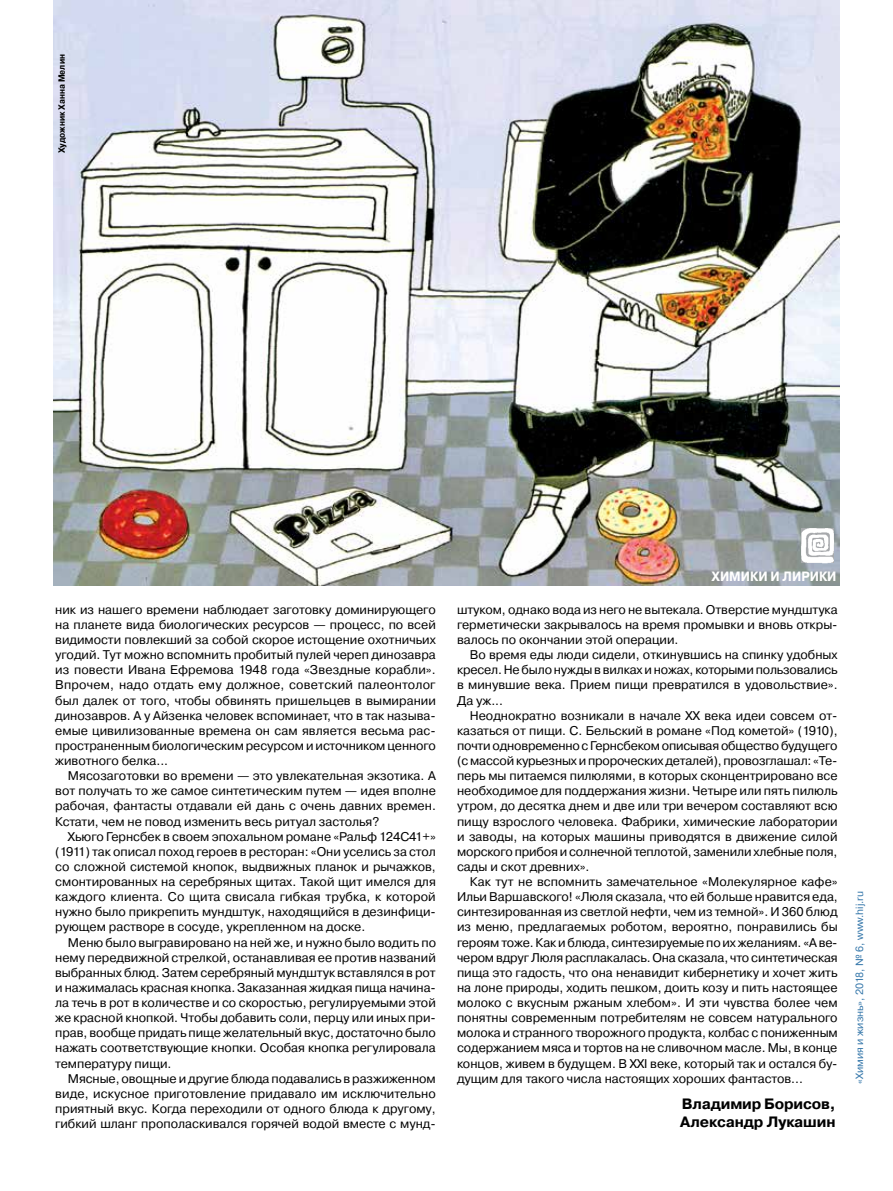
<style>
.page{position:relative;width:893px;height:1191px;background:#fff}
.page>*{position:absolute;margin:0;border:0;box-sizing:border-box;transform-origin:0 0}
.t1{font:700 15px/18px "Pragmatica C";letter-spacing:-.01em;color:#000}
.t2{font:700 13.5px "Pragmatica C";letter-spacing:.145em;color:#fff;scale:.9 1}
.t3{font:12.6px/15.1px "Pragmatica C";color:#000;text-align:justify}
.t4{font:10.5px "Pragmatica C";color:#3577aa}
.t5{font:700 9px "Pragmatica C";color:#000;scale:.9 1}
</style>
<div class="page">
<img style="left:54px;top:0;width:785px;height:585px">
<img style="left:801px;top:528px;width:33px;height:35px">
<p class="t5" style="left:57px;top:153px;width:112px;rotate:-90deg">Художник Ханна Мелин</p>
<p class="t3" style="left:55px;top:602px;width:382px">ник из нашего времени наблюдает заготовку доминирующего на планете вида биологических ресурсов — процесс, по всей видимости повлекший за собой скорое истощение охотничьих угодий. Тут можно вспомнить пробитый пулей череп динозавра из повести И вана Ефремова 1948 года «Звездные корабли».<br>Впрочем, надо отдать ему должное, советский палеонтолог был далек от того, чтобы обвинять пришельцев в вымирании динозавров. А у Айзенка человек вспоминает, что в так называ&shy;емые цивилизованные времена он сам является весьма рас&shy;пространенным биологическим ресурсом и источником ценного животного белка...</p>
<p class="t3" style="left:55px;top:768px;width:382px;text-indent:13px">Мясозаготовки во времени — это увлекательная экзотика. А вот получать то же самое синтетическим путем — идея вполне рабочая, фантасты отдавали ей дань с очень давних времен.<br>Кстати, чем не повод изменить весь ритуал застолья?</p>
<p class="t3" style="left:55px;top:829px;width:382px;text-indent:13px">Хьюго Гернсбек в своем эпохальном романе «Ральф 124С41+» (1911) так описал поход героев в ресторан: «Они уселись за стол со сложной системой кнопок, выдвижных планок и рычажков, смонтированных на серебряных щитах. Такой щит имелся для каждого клиента. Со щита свисала гибкая трубка, к которой нужно было прикрепить мундштук, находящийся в дезинфици&shy;рующем растворе в сосуде, укрепленном на доске.</p>
<p class="t3" style="left:55px;top:934px;width:382px;text-indent:13px">Меню было выгравировано на ней же, и нужно было водить по нему передвижной стрелкой, останавливая ее против названий выбранных блюд. Затем серебряный мундштук вставлялся в рот и нажималась красная кнопка. Заказанная жидкая пища начина&shy;ла течь в рот в количестве и со скоростью, регулируемыми этой же красной кнопкой. Чтобы добавить соли, перцу или иных при&shy;прав, вообще придать пище желательный вкус, достаточно было нажать соответствующие кнопки. Особая кнопка регулировала температуру пищи.</p>
<p class="t3" style="left:55px;top:1070px;width:382px;text-indent:13px">Мясные, овощные и другие блюда подавались в разжиженном виде, искусное приготовление придавало им исключительно приятный вкус. Когда переходили от одного блюда к другому, гибкий шланг прополаскивался горячей водой вместе с мунд-</p>
<p class="t2" style="left:711px;top:569px;width:141px">химики и лирики</p>
<p class="t3" style="left:457px;top:602px;width:382px">штуком, однако вода из него не вытекала. Отверстие мундштука герметически закрывалось на время промывки и вновь откры&shy;валось по окончании этой операции.</p>
<p class="t3" style="left:457px;top:647px;width:382px;text-indent:13px">Во время еды люди сидели, откинувшись на спинку удобных кресел. Н е было нужды в вилках и ножах, которыми пользовались в минувшие века. П рием пищи превратился в удовольствие».<br>Да уж...</p>
<p class="t3" style="left:457px;top:708px;width:382px;text-indent:13px">Н еоднократно возникали в начале XX века идеи совсем от&shy;казаться от пищи. С. Бельский в романе «Под кометой» (1910), почти одновременно с Гернсбеком описывая общество будущего (с массой курьезных и пророческих деталей), провозглашал: «Те&shy;перь мы питаемся пилюлями, в которых сконцентрировано все необходимое для поддержания жизни. Четыре или пять пилюль утром, до десятка днем и две или три вечером составляют всю пищу взрослого человека. Фабрики, химические лаборатории и заводы, на которых машины приводятся в движение силой морского прибоя и солнечной теплотой, заменили хлебные поля, сады и скот древних».</p>
<p class="t3" style="left:457px;top:874px;width:382px;text-indent:13px">Как тут не вспомнить замечательное «Молекулярное кафе» Ильи Варшавского! «Люля сказала, что ей больше нравится еда, синтезированная из светлой нефти, чем из темной». И 360 блюд из меню, предлагаемых роботом, вероятно, понравились бы героям тоже. Как и блюда, синтезируемые по их желаниям. «А ве&shy;чером вдруг Люля расплакалась. Она сказала, что синтетическая пища это гадость, что она ненавидит кибернетику и хочет жить на лоне природы, ходить пешком, доить козу и пить настоящее молоко с вкусным ржаным хлебом». И эти чувства более чем понятны современным потребителям не совсем натурального молока и странного творожного продукта, колбас с пониженным содержанием мяса и тортов на не сливочном масле. Мы, в конце концов, живем в будущем. В XXI веке, который так и остался бу&shy;дущим для такого числа настоящих хороших фантастов...</p>
<p class="t1" style="left:680px;top:1095px;width:157px">Владимир Борисов,<br>Александр Лукашин</p>
<p class="t4" style="left:854px;top:1083px;width:195px;rotate:-90deg">«Химия и жизнь», 2018, № 6, www.hij.ru</p>
</div>
